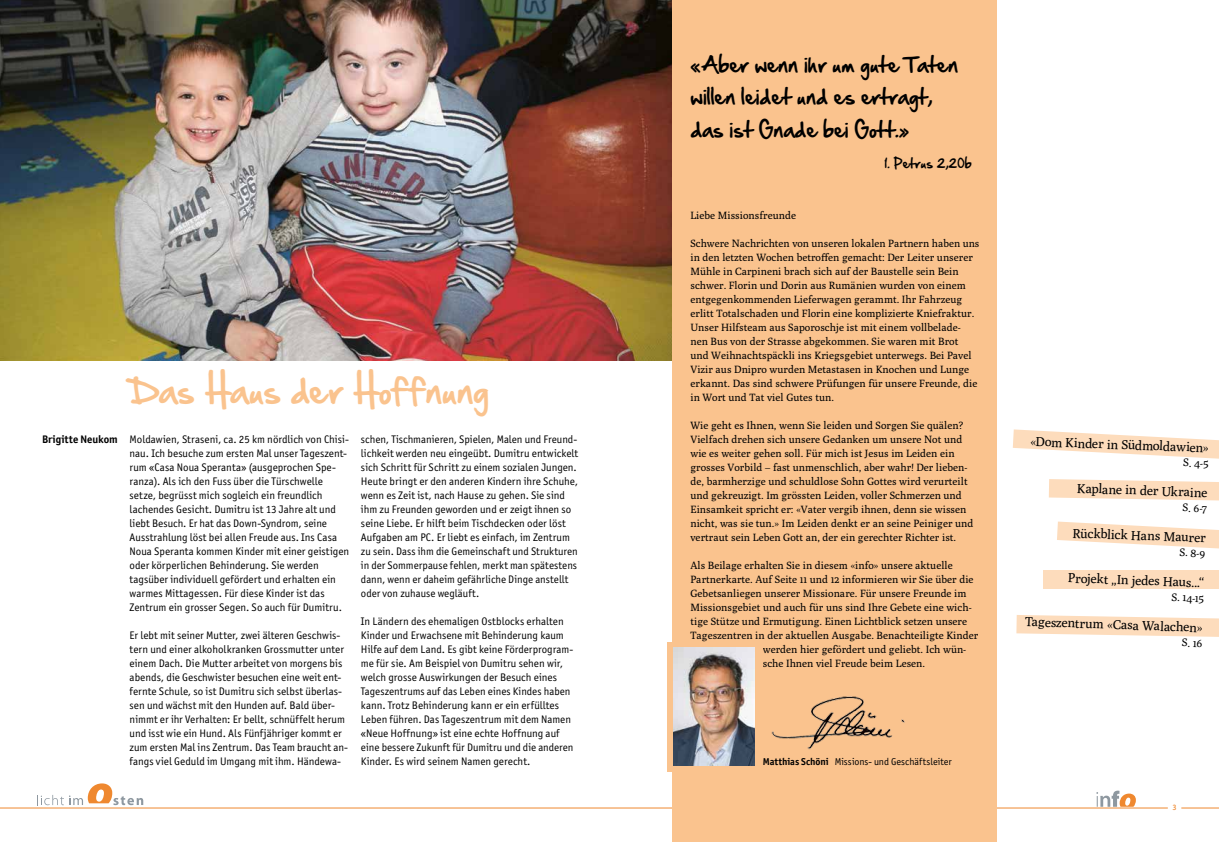
<style>
.page{position:relative;width:1219px;height:842px;background:#fff}
.page>*{position:absolute;margin:0;border:0;box-sizing:border-box;transform-origin:0 0}
.t1{font:31px "Hand Of Sean";letter-spacing:.005em;color:#fac38e}
.t2{font:19px/32.3px "Hand Of Sean";color:#000}
.t3{font:13px "Poly";color:#000}
.t4{font:12px "Hand Of Sean";color:#000}
.t5{font:11px/14px "Officina Sans ITC Std";letter-spacing:.005em;color:#000}
.t6{font:11px "Poly";color:#000}
.t7{font:700 11px "Officina Sans ITC Std";letter-spacing:-.005em;color:#000}
.t8{font:10.5px/14px "Poly";color:#000}
.t9{font:10px "Officina Sans ITC Std";letter-spacing:.005em;color:#000}
.t10{font:500 8px "Officina Sans ITC Std";color:#ef882f}
.s1{font-weight:700}
</style>
<div class="page">
<svg style="left:1096px;top:791px;width:40px;height:16px"></svg>
<hr style="left:1181px;top:808px;width:38px;height:1px;background:#ef882f">
<img style="left:0;top:0;width:673px;height:361px">
<hr style="left:0;top:808px;width:1168px;height:1px;background:#ef882f">
<svg style="left:1013px;top:429px;width:206px;height:30px"></svg>
<svg style="left:1057px;top:522px;width:162px;height:26px"></svg>
<svg style="left:1049px;top:479px;width:170px;height:21px;background:#fde0c4"></svg>
<svg style="left:1016px;top:615px;width:203px;height:22px;background:#fde1c6"></svg>
<div style="left:1043px;top:571px;width:176px;height:18px;background:#fddcbc"></div>
<svg style="left:37px;top:783px;width:106px;height:22px"></svg>
<div style="left:673px;top:0;width:324px;height:842px;background:#fac38e"></div>
<div style="left:667px;top:642px;width:96px;height:129px;background:#fac38e"></div>
<img style="left:673px;top:648px;width:81px;height:117px">
<img style="left:771px;top:696px;width:134px;height:54px">
<h2 class="t2" style="left:690px;top:49px;width:269px">«Aber wenn ihr um gute Taten willen leidet und es ertragt, das ist Gnade bei Gott.»</h2>
<p class="t4" style="left:884px;top:152px;width:89px">1. Petrus 2,20b</p>
<p class="t8" style="left:690px;top:208px;width:107px">Liebe Missionsfreunde</p>
<p class="t8" style="left:690px;top:236px;width:291px">Schwere Nachrichten von unseren lokalen Partnern haben uns in den letzten Wochen betroffen gemacht: Der Leiter unserer Mühle in Carpineni brach sich auf der Baustelle sein Bein schwer. Florin und Dorin aus Rumänien wurden von einem entgegenkommenden Lieferwagen gerammt. Ihr Fahrzeug erlitt Totalschaden und Florin eine komplizierte Kniefraktur.<br>Unser Hilfsteam aus Saporoschje ist mit einem vollbelade&shy;nen Bus von der Strasse abgekommen. Sie waren mit Brot<br>und Weihnachtspäckli ins Kriegsgebiet unterwegs. Bei Pavel Vizir aus Dnipro wurden Metastasen in Knochen und Lunge erkannt. Das sind schwere Prüfungen für unsere Freunde, die in Wort und Tat viel Gutes tun.</p>
<p class="t8" style="left:690px;top:418px;width:285px">Wie geht es Ihnen, wenn Sie leiden und Sorgen Sie quälen?<br>Vielfach drehen sich unsere Gedanken um unsere Not und wie es weiter gehen soll. Für mich ist Jesus im Leiden ein grosses Vorbild – fast unmenschlich, aber wahr! Der lieben&shy;de, barmherzige und schuldlose Sohn Gottes wird verurteilt und gekreuzigt. Im grössten Leiden, voller Schmerzen und Einsamkeit spricht er: «Vater vergib ihnen, denn sie wissen nicht, was sie tun.» Im Leiden denkt er an seine Peiniger und vertraut sein Leben Gott an, der ein gerechter Richter ist.</p>
<p class="t8" style="left:690px;top:558px;width:264px">Als Beilage erhalten Sie in diesem «info» unsere aktuelle</p>
<p class="t8" style="left:690px;top:572px;width:285px">Partnerkarte. Auf Seite 11 und 12 informieren wir Sie über die</p>
<p class="t8" style="left:690px;top:586px;width:278px">Gebetsanliegen unserer Missionare. Für unsere Freunde im</p>
<p class="t8" style="left:690px;top:600px;width:283px">Missionsgebiet und auch für uns sind Ihre Gebete eine wich-</p>
<p class="t8" style="left:690px;top:614px;width:278px">tige Stütze und Ermutigung. Einen Lichtblick setzen unsere</p>
<p class="t8" style="left:690px;top:628px;width:289px">Tageszentren in der aktuellen Ausgabe. Benachteiligte Kinder</p>
<p class="t8" style="left:763px;top:642px;width:205px">werden hier gefördert und geliebt. Ich wün-</p>
<p class="t8" style="left:763px;top:656px;width:164px">sche Ihnen viel Freude beim Lesen.</p>
<h1 class="t1" style="left:129px;top:363px;width:361px">Das Haus der Hoffnung</h1>
<p class="t5" style="left:130px;top:432px;width:221px">Moldawien, Straseni, ca. 25 km nördlich von Chisi&shy;nau. Ich besuche zum ersten Mal unser Tageszent&shy;rum «Casa Noua Speranta» (ausgeprochen Spe&shy;ranza). Als ich den Fuss über die Türschwelle setze, begrüsst mich sogleich ein freundlich lachendes Gesicht. Dumitru ist 13 Jahre alt und liebt Besuch. Er hat das Down-Syndrom, seine Ausstrahlung löst bei allen Freude aus. Ins Casa Noua Speranta kommen Kinder mit einer geistigen oder körperlichen Behinderung. Sie werden tagsüber individuell gefördert und erhalten ein warmes Mittagessen. Für diese Kinder ist das Zentrum ein grosser Segen. So auch für Dumitru.</p>
<p class="t5" style="left:130px;top:628px;width:220px">Er lebt mit seiner Mutter, zwei älteren Geschwis&shy;tern und einer alkoholkranken Grossmutter unter einem Dach. Die Mutter arbeitet von morgens bis abends, die Geschwister besuchen eine weit ent&shy;fernte Schule, so ist Dumitru sich selbst überlas&shy;sen und wächst mit den Hunden auf. Bald über&shy;nimmt er ihr Verhalten: Er bellt, schnüffelt herum und isst wie ein Hund. Als Fünfjähriger kommt er zum ersten Mal ins Zentrum. Das Team braucht an&shy;fangs viel Geduld im Umgang mit ihm. Händewa-</p>
<p class="t7" style="left:42px;top:432px;width:77px">Brigitte Neukom</p>
<p class="t3" style="left:1030px;top:434px;width:181px;rotate:2deg">«Dom Kinder in Südmoldawien»</p>
<p class="t6" style="left:1183px;top:456px;width:27px;rotate:2deg">S. 4-5</p>
<p class="t3" style="left:1077px;top:481px;width:132px;rotate:2deg">Kaplane in der Ukraine</p>
<p class="t6" style="left:1183px;top:501px;width:26px;rotate:2deg">S. 6-7</p>
<p class="t3" style="left:1073px;top:526px;width:135px;rotate:2deg">Rückblick Hans Maurer</p>
<p class="t6" style="left:1180px;top:546px;width:27px;rotate:2deg">S. 8-9</p>
<p class="t3" style="left:1068px;top:570px;width:138px;rotate:2deg">Projekt „In jedes Haus...“</p>
<p class="t6" style="left:1172px;top:591px;width:34px;rotate:2deg">S. 14-15</p>
<p class="t3" style="left:1025px;top:614px;width:179px;rotate:2deg">Tageszentrum «Casa Walachen»</p>
<p class="t6" style="left:1182px;top:636px;width:22px;rotate:2deg">S. 16</p>
<p class="t5" style="left:361px;top:432px;width:219px">schen, Tischmanieren, Spielen, Malen und Freund&shy;lichkeit werden neu eingeübt. Dumitru entwickelt sich Schritt für Schritt zu einem sozialen Jungen.<br>Heute bringt er den anderen Kindern ihre Schuhe, wenn es Zeit ist, nach Hause zu gehen. Sie sind ihm zu Freunden geworden und er zeigt ihnen so seine Liebe. Er hilft beim Tischdecken oder löst Aufgaben am PC. Er liebt es einfach, im Zentrum zu sein. Dass ihm die Gemeinschaft und Strukturen in der Sommerpause fehlen, merkt man spätestens dann, wenn er daheim gefährliche Dinge anstellt oder von zuhause wegläuft.</p>
<p class="t5" style="left:361px;top:614px;width:214px">In Ländern des ehemaligen Ostblocks erhalten Kinder und Erwachsene mit Behinderung kaum Hilfe auf dem Land. Es gibt keine Förderprogram&shy;me für sie. Am Beispiel von Dumitru sehen wir, welch grosse Auswirkungen der Besuch eines Tageszentrums auf das Leben eines Kindes haben kann. Trotz Behinderung kann er ein erfülltes Leben führen. Das Tageszentrum mit dem Namen «Neue Hoffnung» ist eine echte Hoffnung auf eine bessere Zukunft für Dumitru und die anderen Kinder. Es wird seinem Namen gerecht.</p>
<p class="t9" style="left:763px;top:756px;width:191px"><span class="s1">Matthias Schöni</span> Missions- und Geschäftsleiter</p>
<p class="t10" style="left:1172px;top:802px;width:6px">3</p>
</div>
